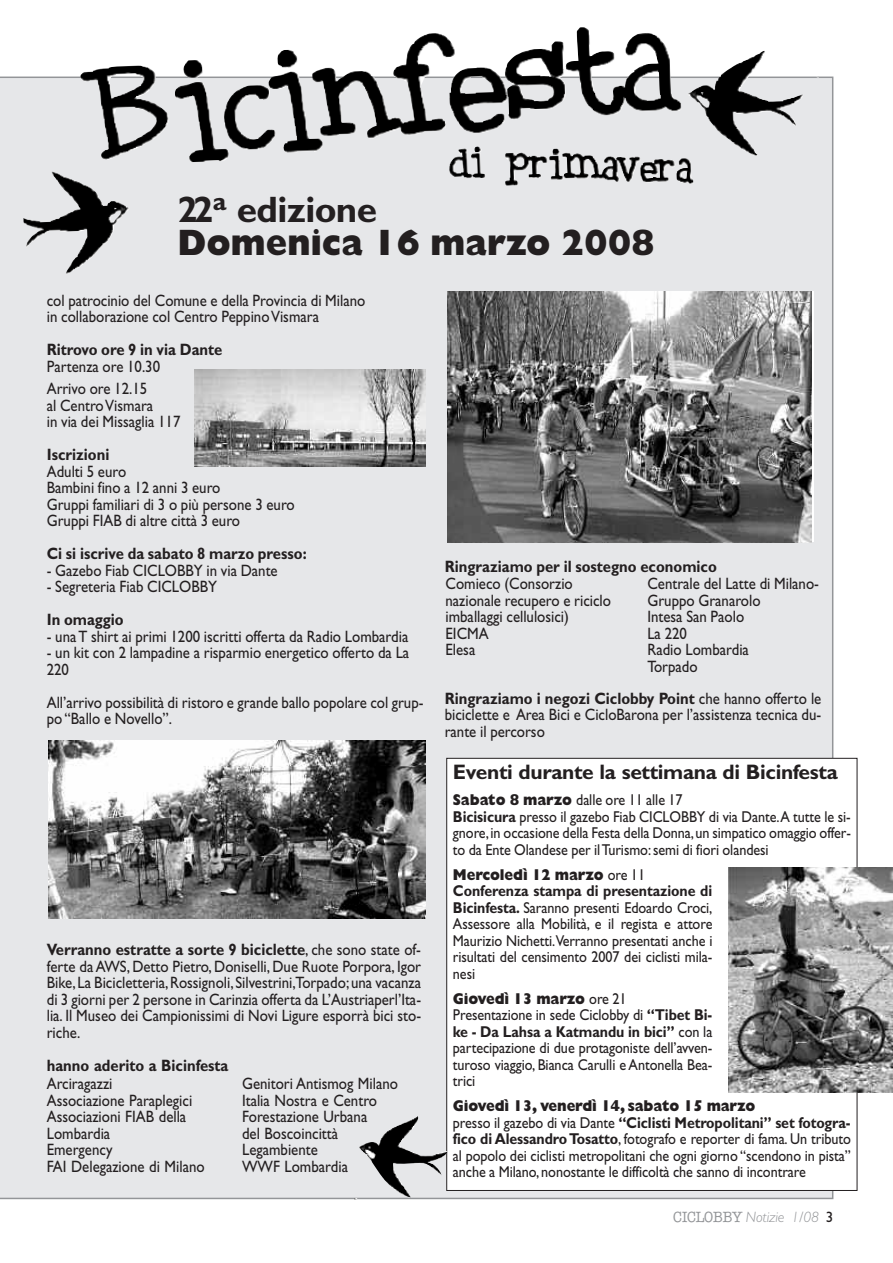
<style>
.page{position:relative;width:893px;height:1263px;background:#fff}
.page>*{position:absolute;margin:0;border:0;box-sizing:border-box;transform-origin:0 0}
.t1{font:800 36.9px/33px "Gill Sans";letter-spacing:-.005em;color:#231f20;scale:.95 1}
.t2{font:700 21px "Gill Sans";letter-spacing:-.015em;color:#231f20}
.t3{font:16.5px/16.5px "Gill Sans";color:#231f20;scale:.9 1}
.t4{font:700 16.5px "Gill Sans";color:#231f20;scale:.9 1}
.t5{font:15.75px/16.5px "Gill Sans";letter-spacing:-.005em;color:#231f20;scale:.9 1}
.t6{font:italic 300 15px "Gill Sans";letter-spacing:-.01em;color:#939598}
.s1{font-weight:700}
.s2{font-weight:800}
.s3{font-family:"American Typewriter";font-weight:500;font-style:normal}
.s4{font-weight:400;font-style:normal;color:#231f20}
</style>
<div class="page">
<div style="left:0;top:77px;width:833px;height:1122px;background:#e6e7e9"></div>
<img style="left:312px;top:27px;width:369px;height:112px">
<img style="left:194px;top:369px;width:232px;height:97px">
<img style="left:48px;top:741px;width:378px;height:177px">
<img style="left:447px;top:291px;width:365px;height:251px">
<div style="left:447px;top:758px;width:410px;height:432px;background:#fff"></div>
<img style="left:354px;top:1116px;width:94px;height:83px">
<img style="left:729px;top:867px;width:164px;height:225px">
<h1 class="t1" style="left:177px;top:196px;width:504px"><span class="s1">22</span><sup>a</sup> <span class="s1">edizione<br></span>Domenica 16 marzo 2008</h1>
<p class="t3" style="left:47px;top:294px;width:355px">col patrocinio del Comune e della Provincia di Milano in collaborazione col Centro Peppino Vismara</p>
<p class="t4" style="left:47px;top:344px;width:197px">Ritrovo ore 9 in via Dante</p>
<p class="t3" style="left:47px;top:357px;width:127px;line-height:22.5px">Partenza ore 10.30<br>Arrivo ore 12.15</p>
<p class="t3" style="left:47px;top:399px;width:150px">al Centro Vismara<br>in via dei Missaglia 117</p>
<p class="t4" style="left:47px;top:449px;width:71px">Iscrizioni</p>
<p class="t3" style="left:47px;top:465px;width:277px">Adulti 5 euro<br>Bambini fino a 12 anni 3 euro<br>Gruppi familiari di 3 o più persone 3 euro<br>Gruppi FIAB di altre città 3 euro</p>
<p class="t4" style="left:47px;top:548px;width:290px">Ci si iscrive da sabato 8 marzo presso:</p>
<p class="t3" style="left:47px;top:564px;width:258px">- Gazebo Fiab CICLOBBY in via Dante</p>
<p class="t3" style="left:47px;top:580px;width:191px">- Segreteria Fiab CICLOBBY</p>
<p class="t4" style="left:47px;top:614px;width:87px">In omaggio</p>
<p class="t3" style="left:47px;top:630px;width:403px">- una T shirt ai primi 1200 iscritti offerta da Radio Lombardia</p>
<p class="t3" style="left:47px;top:646px;width:404px">- un kit con 2 lampadine a risparmio energetico offerto da La<br>220</p>
<p class="t3" style="left:47px;top:696px;width:420px">All’arrivo possibilità di ristoro e grande ballo popolare col grup&shy;po “Ballo e Novello”.</p>
<p class="t3" style="left:47px;top:943px;width:417px;text-align:justify"><span class="s1">Verranno estratte a sorte 9 biciclette</span>, che sono state of&shy;ferte da AWS, Detto Pietro, Doniselli, Due Ruote Porpora, Igor Bike,La Bicicletteria,Rossignoli,Silvestrini,Torpado;una vacanza di 3 giorni per 2 persone in Carinzia offerta da L’Austriaperl’Ita&shy;lia. Il Museo dei Campionissimi di Novi Ligure esporrà bici sto&shy;riche.</p>
<p class="t4" style="left:47px;top:1059px;width:203px">hanno aderito a Bicinfesta</p>
<p class="t3" style="left:47px;top:1077px;width:177px">Arciragazzi<br>Associazione Paraplegici<br>Associazioni FIAB della<br>Lombardia<br>Emergency<br>FAI Delegazione di Milano</p>
<p class="t3" style="left:242px;top:1077px;width:175px">Genitori Antismog Milano<br>Italia Nostra e Centro<br>Forestazione Urbana<br>del Boscoincittà<br>Legambiente<br>WWF Lombardia</p>
<p class="t4" style="left:445px;top:560px;width:304px">Ringraziamo per il sostegno economico</p>
<p class="t3" style="left:445px;top:577px;width:185px">Comieco (Consorzio nazionale recupero e riciclo imballaggi cellulosici)<br>EICMA<br>Elesa</p>
<p class="t3" style="left:647px;top:577px;width:192px">Centrale del Latte di Milano-<br>Gruppo Granarolo<br>Intesa San Paolo<br>La 220<br>Radio Lombardia<br>Torpado</p>
<p class="t3" style="left:445px;top:691px;width:420px;text-align:justify"><span class="s1">Ringraziamo i negozi Ciclobby Point</span> che hanno offerto le biciclette e Area Bici e CicloBarona per l’assistenza tecnica du&shy;rante il percorso</p>
<p class="t2" style="left:453px;top:764px;width:386px">Eventi durante la settimana di Bicinfesta</p>
<p class="t5" style="left:453px;top:793px;width:444px"><span class="s2">Sabato 8 marzo</span> dalle ore 11 alle 17<br><span class="s1">Bicisicura</span> presso il gazebo Fiab CICLOBBY di via Dante.A tutte le si&shy;gnore,in occasione della Festa della Donna,un simpatico omaggio offer&shy;to da Ente Olandese per il Turismo: semi di fiori olandesi</p>
<p class="t5" style="left:453px;top:868px;width:290px"><span class="s2">Mercoledì 12 marzo</span> ore 11<br><span class="s1">Conferenza stampa di presentazione di Bicinfesta.</span> Saranno presenti Edoardo Croci, Assessore alla Mobilità, e il regista e attore Maurizio Nichetti.Verranno presentati anche i risultati del censimento 2007 dei ciclisti mila&shy;nesi</p>
<p class="t5" style="left:453px;top:992px;width:290px"><span class="s2">Giovedì 13 marzo</span> ore 21<br>Presentazione in sede Ciclobby di <span class="s1">“Tibet Bi&shy;ke - Da Lahsa a Katmandu in bici”</span> con la partecipazione di due protagoniste dell’avven&shy;turoso viaggio, Bianca Carulli e Antonella Bea&shy;trici</p>
<p class="t5" style="left:453px;top:1099px;width:444px"><span class="s2">Giovedì 13, venerdì 14, sabato 15 marzo<br></span>presso il gazebo di via Dante <span class="s1">“Ciclisti Metropolitani” set fotogra&shy;fico di Alessandro Tosatto</span>, fotografo e reporter di fama. Un tributo al popolo dei ciclisti metropolitani che ogni giorno “scendono in pista” anche a Milano, nonostante le difficoltà che sanno di incontrare</p>
<p class="t6" style="left:673px;top:1211px;width:162px"><span class="s3">CICLOBBY</span> Notizie 1/08 <span class="s4">3</span></p>
</div>
